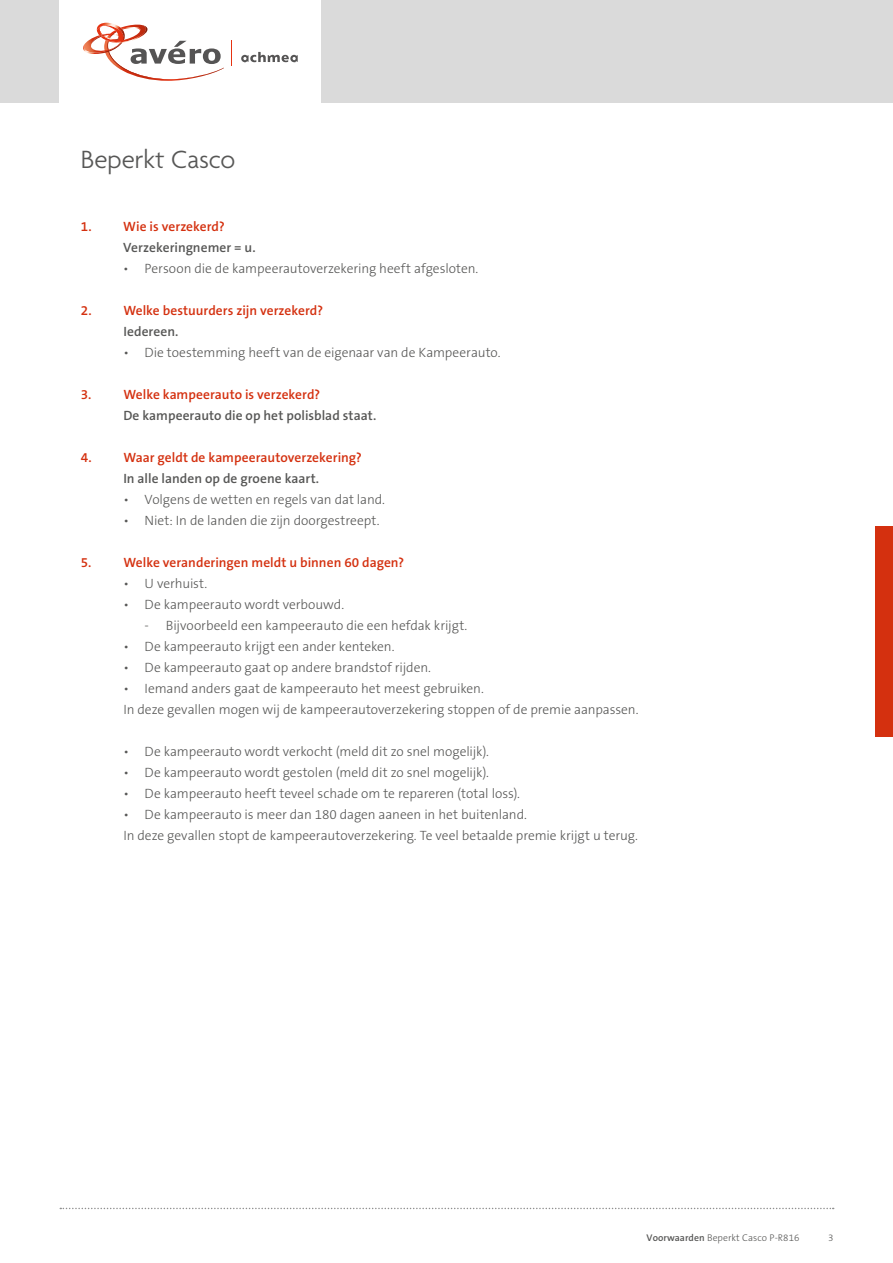
<style>
.page{position:relative;width:893px;height:1263px;background:#fff}
.page>*{position:absolute;margin:0;border:0;box-sizing:border-box;transform-origin:0 0}
.t1{font:300 27px "Agenda";color:#575756}
.t2{font:300 13.5px/21px "The Sans B3";letter-spacing:-.005em;color:#575756}
.t3{font:600 13.5px "The Sans B6";color:#d4300f}
.t4{font:600 13.5px "The Sans B6";letter-spacing:.005em;color:#575756}
.t5{font:300 9.75px "The Sans B3";letter-spacing:.005em;color:#575756}
.s1{font-family:"The Sans B6";font-weight:600}
</style>
<div class="page">
<div style="left:0;top:0;width:893px;height:103px;background:#dadada"></div>
<div style="left:60px;top:0;width:261px;height:103px;background:#fff"></div>
<svg style="left:241px;top:52px;width:57px;height:10px"></svg>
<svg style="left:83px;top:22px;width:141px;height:59px"></svg>
<svg style="left:231px;top:41px;width:1px;height:25px"></svg>
<svg style="left:60px;top:1208px;width:774px;height:1px"></svg>
<div style="left:876px;top:526px;width:17px;height:211px;background:#d4300f"></div>
<h1 class="t1" style="left:81px;top:145px;width:156px">Beperkt Casco</h1>
<p class="t3" style="left:81px;top:219px;width:146px">1. Wie is verzekerd?</p>
<p class="t4" style="left:123px;top:240px;width:134px">Verzekeringnemer = u.</p>
<p class="t2" style="left:123px;top:259px;width:357px">• Persoon die de kampeerautoverzekering heeft afgesloten.</p>
<p class="t3" style="left:81px;top:303px;width:244px">2. Welke bestuurders zijn verzekerd?</p>
<p class="t4" style="left:123px;top:324px;width:57px">Iedereen.</p>
<p class="t2" style="left:123px;top:343px;width:379px">• Die toestemming heeft van de eigenaar van de Kampeerauto.</p>
<p class="t3" style="left:81px;top:387px;width:241px">3. Welke kampeerauto is verzekerd?</p>
<p class="t4" style="left:123px;top:408px;width:254px">De kampeerauto die op het polisblad staat.</p>
<p class="t3" style="left:81px;top:450px;width:282px">4. Waar geldt de kampeerautoverzekering?</p>
<p class="t4" style="left:123px;top:471px;width:197px">In alle landen op de groene kaart.</p>
<p class="t2" style="left:123px;top:490px;width:263px">• Volgens de wetten en regels van dat land.</p>
<p class="t2" style="left:123px;top:511px;width:258px">• Niet: In de landen die zijn doorgestreept.</p>
<p class="t3" style="left:81px;top:555px;width:325px">5. Welke veranderingen meldt u binnen 60 dagen?</p>
<p class="t2" style="left:123px;top:574px;width:85px">• U verhuist.</p>
<p class="t2" style="left:123px;top:595px;width:222px">• De kampeerauto wordt verbouwd.</p>
<p class="t2" style="left:145px;top:616px;width:324px">- Bijvoorbeeld een kampeerauto die een hefdak krijgt.</p>
<p class="t2" style="left:123px;top:637px;width:273px">• De kampeerauto krijgt een ander kenteken.</p>
<p class="t2" style="left:123px;top:658px;width:309px">• De kampeerauto gaat op andere brandstof rijden.</p>
<p class="t2" style="left:123px;top:679px;width:517px">• Iemand anders gaat de kampeerauto het meest gebruiken.<br>In deze gevallen mogen wij de kampeerautoverzekering stoppen of de premie aanpassen.</p>
<p class="t2" style="left:123px;top:742px;width:367px">• De kampeerauto wordt verkocht (meld dit zo snel mogelijk).</p>
<p class="t2" style="left:123px;top:763px;width:367px">• De kampeerauto wordt gestolen (meld dit zo snel mogelijk).</p>
<p class="t2" style="left:123px;top:784px;width:398px">• De kampeerauto heeft teveel schade om te repareren (total loss).</p>
<p class="t2" style="left:123px;top:805px;width:516px">• De kampeerauto is meer dan 180 dagen aaneen in het buitenland.<br>In deze gevallen stopt de kampeerautoverzekering. Te veel betaalde premie krijgt u terug.</p>
<p class="t5" style="left:647px;top:1233px;width:154px"><span class="s1">Voorwaarden</span> Beperkt Casco P-R816</p>
<p class="t5" style="left:828px;top:1233px;width:7px">3</p>
</div>
